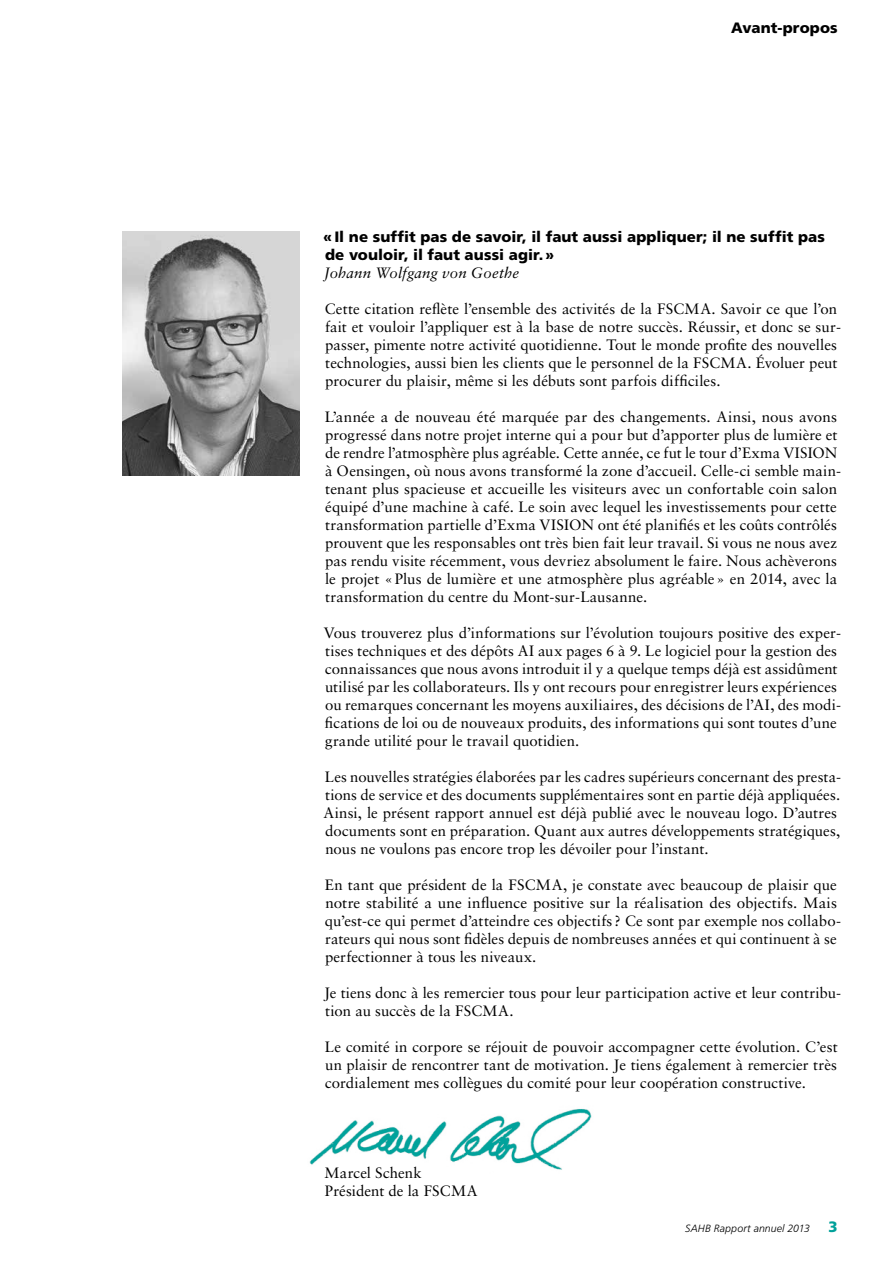
<style>
.page{position:relative;width:893px;height:1263px;background:#fff}
.page>*{position:absolute;margin:0;border:0;box-sizing:border-box;transform-origin:0 0}
.t1{font:15px/18px "Sabon";color:#000}
.t2{font:900 15px/18px "Frutiger LT Std";letter-spacing:.005em;color:#000}
.t3{font:italic 15px "Sabon";color:#000}
.t4{font:italic 300 10.5px "Frutiger LT Std";letter-spacing:.01em;color:#000}
.s1{font-weight:900;font-style:normal;font-size:15px;color:#00a19a}
</style>
<div class="page">
<img style="left:309px;top:1109px;width:283px;height:61px">
<img style="left:123px;top:231px;width:176px;height:245px">
<p class="t2" style="left:731px;top:19px;width:108px">Avant-propos</p>
<p class="t2" style="left:323px;top:227px;width:503px">«Il ne suffit pas de savoir, il faut aussi appliquer; il ne suffit pas de vouloir, il faut aussi agir.»</p>
<p class="t3" style="left:324px;top:264px;width:196px">Johann Wolfgang von Goethe</p>
<p class="t1" style="left:325px;top:299px;width:518px">Cette citation reflète l’ensemble des activités de la FSCMA. Savoir ce que l’on fait et vouloir l’appliquer est à la base de notre succès. Réussir, et donc se sur&shy;passer, pimente notre activité quotidienne. Tout le monde profite des nouvelles technologies, aussi bien les clients que le personnel de la FSCMA. Évoluer peut procurer du plaisir, même si les débuts sont parfois difficiles.</p>
<p class="t1" style="left:325px;top:407px;width:518px">L’année a de nouveau été marquée par des changements. Ainsi, nous avons progressé dans notre projet interne qui a pour but d’apporter plus de lumière et de rendre l’atmosphère plus agréable. Cette année, ce fut le tour d’Exma VISION à Oensingen, où nous avons transformé la zone d’accueil. Celle-ci semble main&shy;tenant plus spacieuse et accueille les visiteurs avec un confortable coin salon équipé d’une machine à café. Le soin avec lequel les investissements pour cette transformation partielle d’Exma VISION ont été planifiés et les coûts contrôlés prouvent que les responsables ont très bien fait leur travail. Si vous ne nous avez pas rendu visite récemment, vous devriez absolument le faire. Nous achèverons le projet «Plus de lumière et une atmosphère plus agréable» en 2014, avec la transformation du centre du Mont-sur-Lausanne.</p>
<p class="t1" style="left:324px;top:623px;width:519px">Vous trouverez plus d’informations sur l’évolution toujours positive des exper&shy;tises techniques et des dépôts AI aux pages 6 à 9. Le logiciel pour la gestion des connaissances que nous avons introduit il y a quelque temps déjà est assidûment utilisé par les collaborateurs. Ils y ont recours pour enregistrer leurs expériences ou remarques concernant les moyens auxiliaires, des décisions de l’AI, des modi&shy;fications de loi ou de nouveaux produits, des informations qui sont toutes d’une grande utilité pour le travail quotidien.</p>
<p class="t1" style="left:323px;top:767px;width:519px">Les nouvelles stratégies élaborées par les cadres supérieurs concernant des presta&shy;tions de service et des documents supplémentaires sont en partie déjà appliquées.<br>Ainsi, le présent rapport annuel est déjà publié avec le nouveau logo. D’autres documents sont en préparation. Quant aux autres développements stratégiques, nous ne voulons pas encore trop les dévoiler pour l’instant.</p>
<p class="t1" style="left:325px;top:875px;width:518px">En tant que président de la FSCMA, je constate avec beaucoup de plaisir que notre stabilité a une influence positive sur la réalisation des objectifs. Mais qu’est-ce qui permet d’atteindre ces objectifs ? Ce sont par exemple nos collabo&shy;rateurs qui nous sont fidèles depuis de nombreuses années et qui continuent à se perfectionner à tous les niveaux.</p>
<p class="t1" style="left:324px;top:983px;width:519px">Je tiens donc à les remercier tous pour leur participation active et leur contribu&shy;tion au succès de la FSCMA.</p>
<p class="t1" style="left:325px;top:1037px;width:514px;text-align:justify">Le comité in corpore se réjouit de pouvoir accompagner cette évolution. C’est un plaisir de rencontrer tant de motivation. Je tiens également à remercier très cordialement mes collègues du comité pour leur coopération constructive.</p>
<p class="t1" style="left:325px;top:1163px;width:154px">Marcel Schenk<br>Président de la FSCMA</p>
<p class="t4" style="left:685px;top:1222px;width:154px">SAHB Rapport annuel 2013 <span class="s1">3</span></p>
</div>
